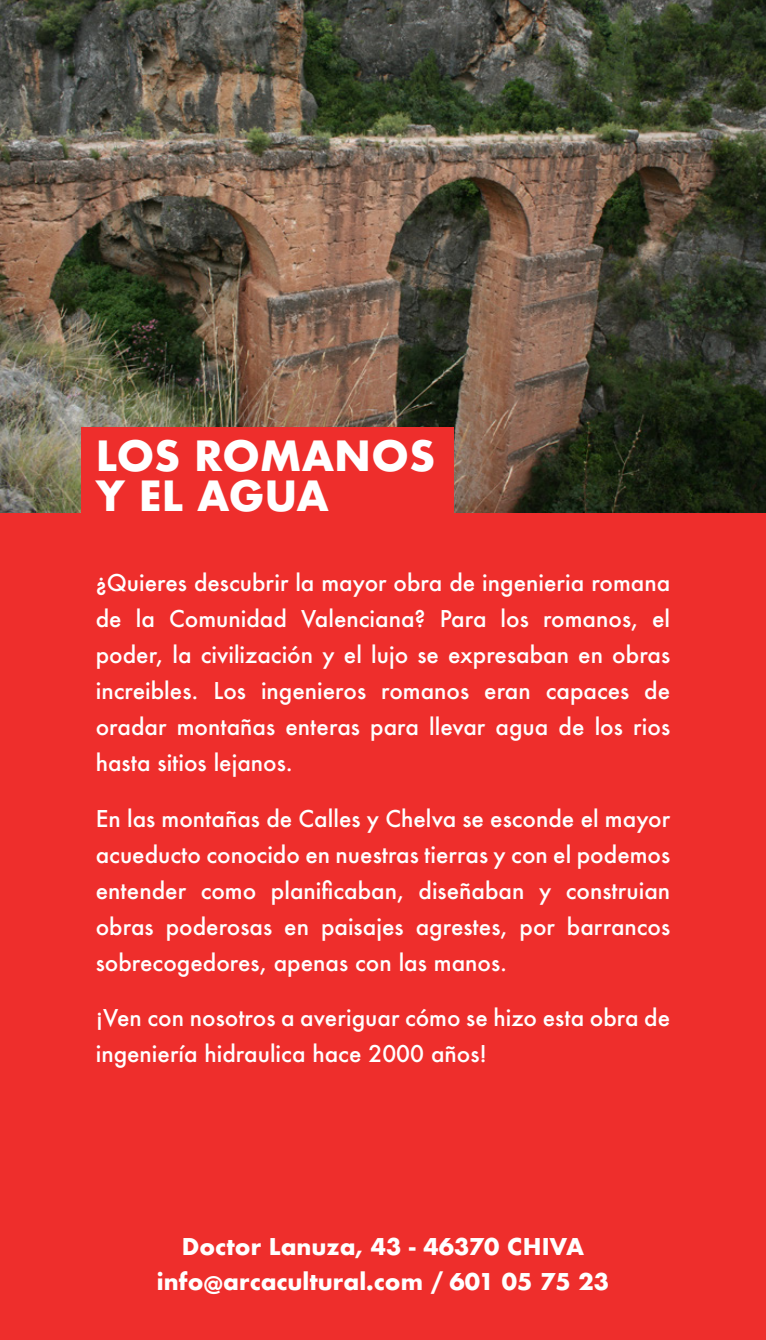
<style>
.page{position:relative;width:766px;height:1340px;background:#fff}
.page>*{position:absolute;margin:0;border:0;box-sizing:border-box;transform-origin:0 0}
.t1{font:700 40.5px "Futura";color:#fff}
.t2{font:500 22.5px/36px "Futura";color:#fff;text-align:justify}
.t3{font:700 22.5px "Futura";color:#fff}
</style>
<div class="page">
<div style="left:0;top:0;width:765px;height:1339px;background:#ee2e2c"></div>
<img style="left:0;top:0;width:765px;height:512px">
<div style="left:81px;top:427px;width:372px;height:91px;background:#ee2e2c"></div>
<p class="t1" style="left:96px;top:426px;width:341px">LOS ROMANOS</p>
<p class="t1" style="left:96px;top:466px;width:235px">Y EL AGUA</p>
<p class="t2" style="left:96px;top:564px;width:576px">¿Quieres descubrir la mayor obra de ingenieria romana de la Comunidad Valenciana? Para los romanos, el poder, la civilización y el lujo se expresaban en obras increibles. Los ingenieros romanos eran capaces de oradar montañas enteras para llevar agua de los rios hasta sitios lejanos.</p>
<p class="t2" style="left:96px;top:799px;width:576px">En las montañas de Calles y Chelva se esconde el mayor acueducto conocido en nuestras tierras y con el podemos entender como planificaban, diseñaban y construian obras poderosas en paisajes agrestes, por barrancos sobrecogedores, apenas con las manos.</p>
<p class="t2" style="left:96px;top:999px;width:576px">¡Ven con nosotros a averiguar cómo se hizo esta obra de ingeniería hidraulica hace 2000 años!</p>
<p class="t3" style="left:182px;top:1229px;width:403px">Doctor Lanuza, 43 - 46370 CHIVA</p>
<p class="t3" style="left:157px;top:1265px;width:453px">info@arcacultural.com / 601 05 75 23</p>
</div>
